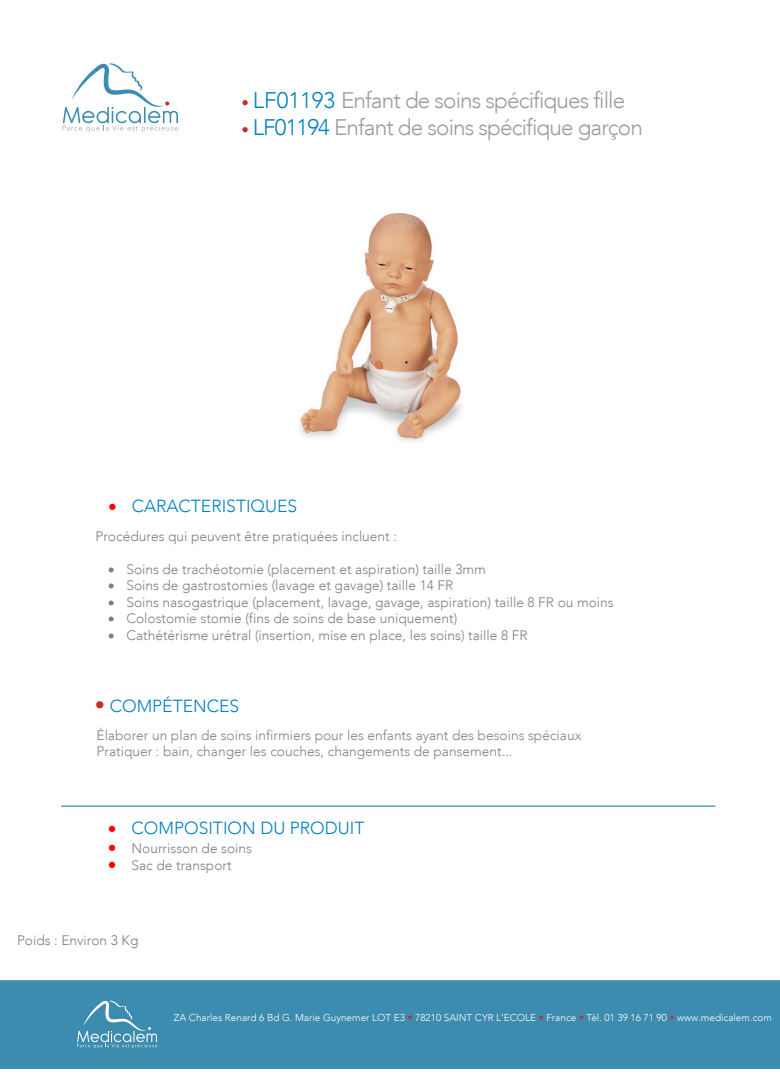
<style>
.page{position:relative;width:780px;height:1088px;background:#fff}
.page>*{position:absolute;margin:0;border:0;box-sizing:border-box;transform-origin:0 0}
.t1{font:300 22.5px "Avenir LT";letter-spacing:-.04em;color:#999ca2}
.t2{font:300 17.5px "Avenir LT";color:#0080c0}
.t3{font:300 13.75px "Avenir LT";color:#808080}
.t4{font:300 13.75px/16.5px "Avenir LT";color:#808285}
.t5{font:300 10px "Avenir LT";color:#fff}
.s1{font-family:"Avenir LT Std";font-size:15px;color:#c92d31}
.s2{color:#0080c0}
.s3{color:#f00}
.s4{font-family:"Avenir LT Std";font-size:20.38px;color:#c92d31}
.s5{color:#c92d31}
</style>
<div class="page">
<div style="left:0;top:980px;width:780px;height:89px;background:#3b8caf"></div>
<svg style="left:63px;top:63px;width:115px;height:69px"></svg>
<hr style="left:61px;top:805px;width:654px;height:2px;background:#3b8caf">
<svg style="left:77px;top:1000px;width:80px;height:48px;background:#569cba"></svg>
<img style="left:299px;top:213px;width:163px;height:229px">
<h1 class="t1" style="left:241px;top:87px;width:385px"><span class="s1">•</span> <span class="s2">LF01193</span> Enfant de soins spécifiques fille</h1>
<h1 class="t1" style="left:241px;top:114px;width:403px"><span class="s1">•</span> <span class="s2">LF01194</span> Enfant de soins spécifique garçon</h1>
<p class="t2" style="left:108px;top:495px;width:190px"><span class="s3">•</span> CARACTERISTIQUES</p>
<p class="t3" style="left:95px;top:528px;width:303px">Procédures qui peuvent être pratiquées incluent :</p>
<p class="t3" style="left:108px;top:561px;width:379px">• Soins de trachéotomie (placement et aspiration) taille 3mm</p>
<p class="t3" style="left:108px;top:577px;width:347px">• Soins de gastrostomies (lavage et gavage) taille 14 FR</p>
<p class="t3" style="left:108px;top:594px;width:507px">• Soins nasogastrique (placement, lavage, gavage, aspiration) taille 8 FR ou moins</p>
<p class="t3" style="left:108px;top:610px;width:351px">• Colostomie stomie (fins de soins de base uniquement)</p>
<p class="t3" style="left:108px;top:627px;width:421px">• Cathétérisme urétral (insertion, mise en place, les soins) taille 8 FR</p>
<p class="t2" style="left:95px;top:696px;width:146px"><span class="s4">•</span> COMPÉTENCES</p>
<p class="t4" style="left:96px;top:727px;width:486px">Élaborer un plan de soins infirmiers pour les enfants ayant des besoins spéciaux<br>Pratiquer : bain, changer les couches, changements de pansement...</p>
<p class="t2" style="left:108px;top:818px;width:258px"><span class="s3">•</span> COMPOSITION DU PRODUIT</p>
<p class="t3" style="left:108px;top:840px;width:145px"><span class="s3">•</span> Nourrisson de soins</p>
<p class="t3" style="left:108px;top:857px;width:125px"><span class="s3">•</span> Sac de transport</p>
<p class="t3" style="left:17px;top:932px;width:123px">Poids : Environ 3 Kg</p>
<p class="t5" style="left:174px;top:1011px;width:599px">ZA Charles Renard 6 Bd G. Marie Guynemer LOT E3 <span class="s5">•</span> 78210 SAINT CYR L'ECOLE <span class="s5">•</span> France <span class="s5">•</span> Tèl. 01 39 16 71 90 <span class="s5">•</span> www.medicalem.com</p>
</div>
